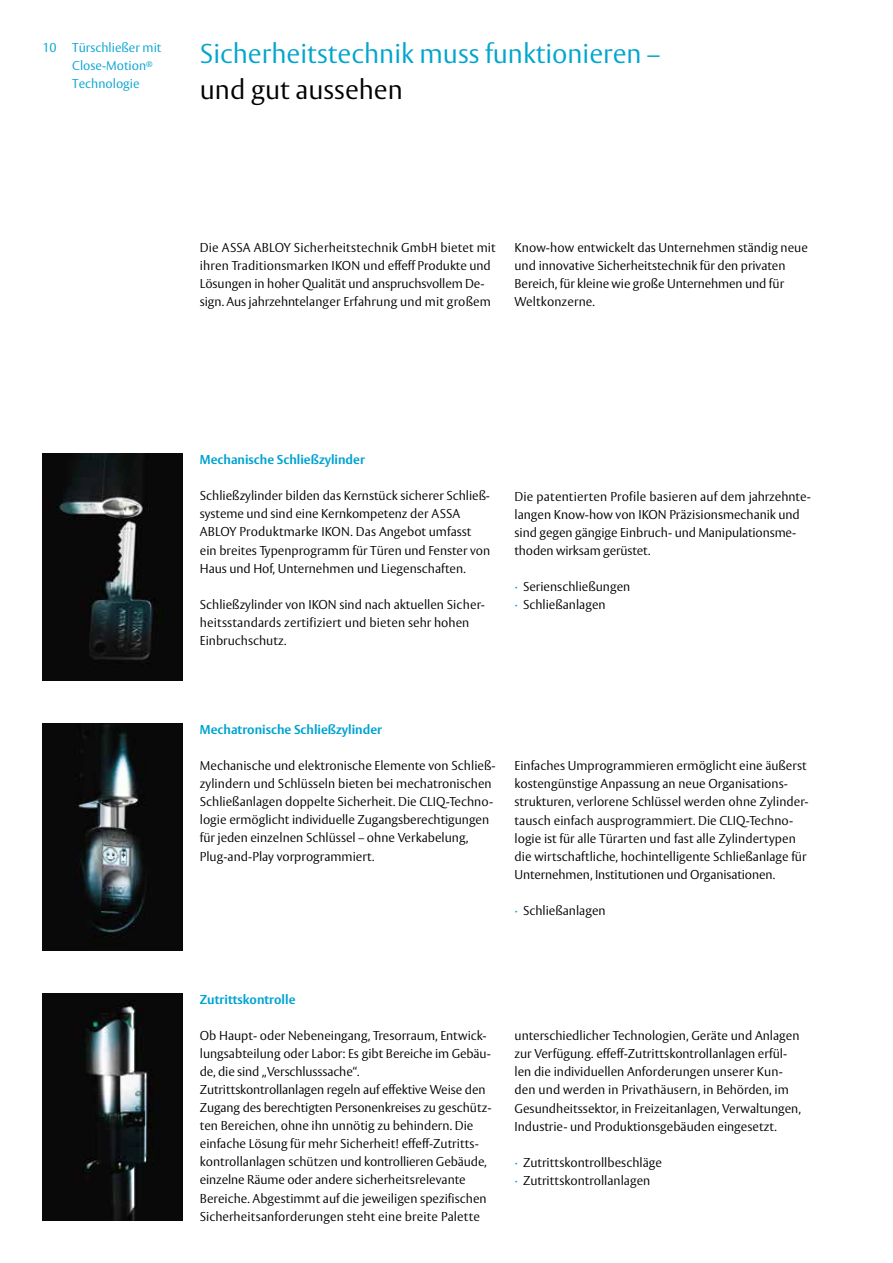
<style>
.page{position:relative;width:893px;height:1263px;background:#fff}
.page>*{position:absolute;margin:0;border:0;box-sizing:border-box;transform-origin:0 0}
.t1{font:300 27px "ASSA Vesta";color:#00a5cd}
.t2{font:300 27px "ASSA Vesta";color:#000}
.t3{font:300 12.75px/18px "ASSA Vesta";color:#000}
.t4{font:700 12.75px "ASSA Vesta";color:#00a3d2}
.t5{font:300 12.75px/18px "ASSA Vesta";color:#00a3d2}
.s1{color:#00a3d2}
</style>
<div class="page">
<img style="left:43px;top:453px;width:140px;height:227px">
<img style="left:43px;top:723px;width:140px;height:227px">
<img style="left:43px;top:993px;width:140px;height:227px">
<p class="t5" style="left:72px;top:40px;width:91px;text-indent:-30px">10 Türschließer mit<br>Close-Motion<sup>®<br></sup>Technologie</p>
<h1 class="t1" style="left:200px;top:38px;width:461px">Sicherheitstechnik muss funktionieren –</h1>
<h1 class="t2" style="left:200px;top:74px;width:205px">und gut aussehen</h1>
<p class="t3" style="left:200px;top:239px;width:297px">Die ASSA ABLOY Sicherheitstechnik GmbH bietet mit ihren Traditionsmarken IKON und effeff Produkte und Lösungen in hoher Qualität und anspruchsvollem De&shy;sign. Aus jahrzehntelanger Erfahrung und mit großem</p>
<p class="t3" style="left:514px;top:239px;width:295px">Know-how entwickelt das Unternehmen ständig neue und innovative Sicherheitstechnik für den privaten Bereich, für kleine wie große Unternehmen und für Weltkonzerne.</p>
<p class="t4" style="left:200px;top:452px;width:167px">Mechanische Schließzylinder</p>
<p class="t3" style="left:200px;top:488px;width:292px">Schließzylinder bilden das Kernstück sicherer Schließ&shy;systeme und sind eine Kernkompetenz der ASSA ABLOY Produktmarke IKON. Das Angebot umfasst ein breites Typenprogramm für Türen und Fenster von Haus und Hof, Unternehmen und Liegenschaften.</p>
<p class="t3" style="left:200px;top:596px;width:287px">Schließzylinder von IKON sind nach aktuellen Sicher&shy;heitsstandards zertifiziert und bieten sehr hohen<br>Einbruchschutz.</p>
<p class="t3" style="left:514px;top:488px;width:298px">Die patentierten Profile basieren auf dem jahrzehnte&shy;langen Know-how von IKON Präzisionsmechanik und sind gegen gängige Einbruch- und Manipulationsme&shy;thoden wirksam gerüstet.</p>
<p class="t3" style="left:514px;top:578px;width:117px"><span class="s1">∙</span> Serienschließungen <span class="s1">∙</span> Schließanlagen</p>
<p class="t4" style="left:200px;top:722px;width:184px">Mechatronische Schließzylinder</p>
<p class="t3" style="left:200px;top:757px;width:297px">Mechanische und elektronische Elemente von Schließ&shy;zylindern und Schlüsseln bieten bei mechatronischen Schließanlagen doppelte Sicherheit. Die CLIQ-Techno&shy;logie ermöglicht individuelle Zugangsberechtigungen für jeden einzelnen Schlüssel – ohne Verkabelung, Plug-and-Play vorprogrammiert.</p>
<p class="t3" style="left:514px;top:758px;width:296px">Einfaches Umprogrammieren ermöglicht eine äußerst kostengünstige Anpassung an neue Organisations&shy;strukturen, verlorene Schlüssel werden ohne Zylinder&shy;tausch einfach ausprogrammiert. Die CLIQ-Techno&shy;logie ist für alle Türarten und fast alle Zylindertypen die wirtschaftliche, hochintelligente Schließanlage für Unternehmen, Institutionen und Organisationen.</p>
<p class="t3" style="left:514px;top:902px;width:93px"><span class="s1">∙</span> Schließanlagen</p>
<p class="t4" style="left:200px;top:992px;width:97px">Zutrittskontrolle</p>
<p class="t3" style="left:200px;top:1027px;width:293px">Ob Haupt- oder Nebeneingang, Tresorraum, Entwick&shy;lungsabteilung oder Labor: Es gibt Bereiche im Gebäu&shy;de, die sind „Verschlusssache“.<br>Zutrittskontrollanlagen regeln auf effektive Weise den Zugang des berechtigten Personenkreises zu geschütz&shy;ten Bereichen, ohne ihn unnötig zu behindern. Die einfache Lösung für mehr Sicherheit! effeff-Zutritts&shy;kontrollanlagen schützen und kontrollieren Gebäude, einzelne Räume oder andere sicherheitsrelevante Bereiche. Abgestimmt auf die jeweiligen spezifischen Sicherheitsanforderungen steht eine breite Palette</p>
<p class="t3" style="left:514px;top:1027px;width:288px">unterschiedlicher Technologien, Geräte und Anlagen zur Verfügung. effeff-Zutrittskontrollanlagen erfül&shy;len die individuellen Anforderungen unserer Kun&shy;den und werden in Privathäusern, in Behörden, im Gesundheitssektor, in Freizeitanlagen, Verwaltungen, Industrie- und Produktionsgebäuden eingesetzt.</p>
<p class="t3" style="left:514px;top:1153px;width:149px"><span class="s1">∙</span> Zutrittskontrollbeschläge <span class="s1">∙</span> Zutrittskontrollanlagen</p>
</div>
